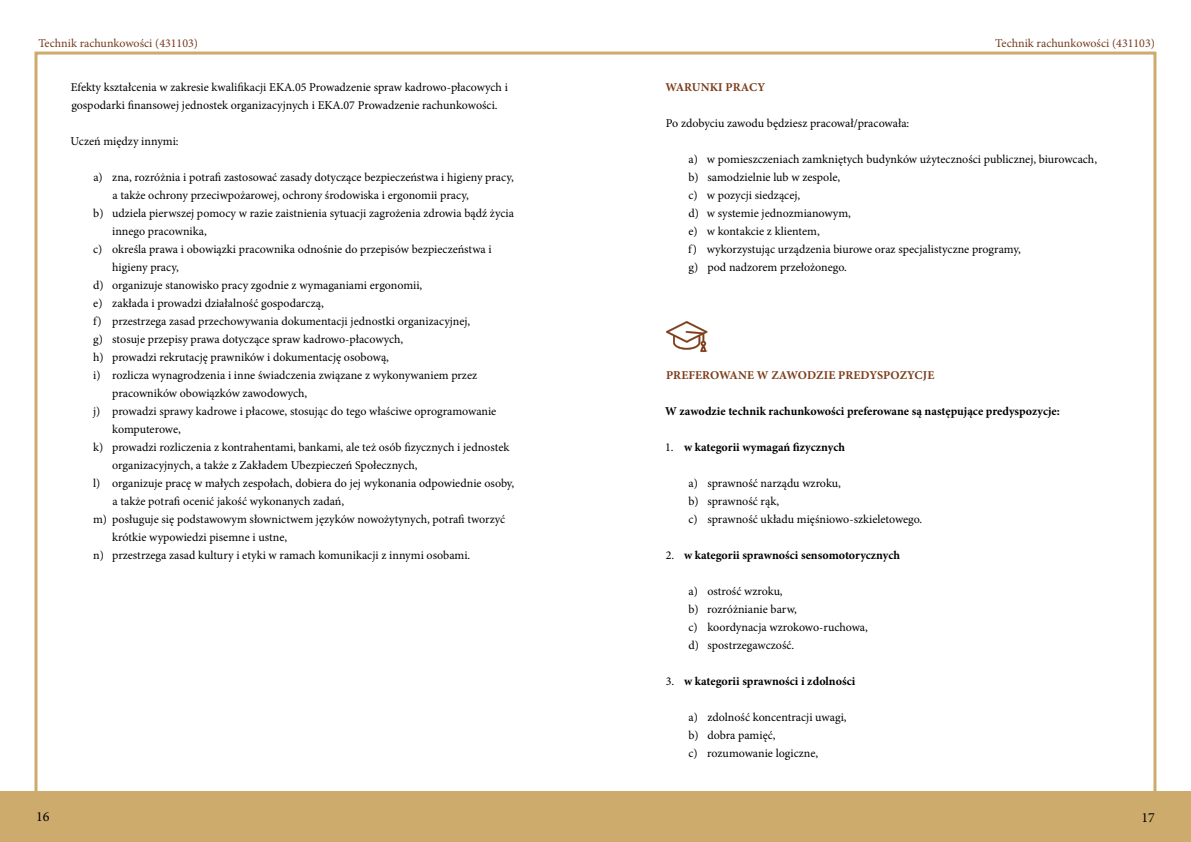
<style>
.page{position:relative;width:1191px;height:842px;background:#fff}
.page>*{position:absolute;margin:0;border:0;box-sizing:border-box;transform-origin:0 0}
.t1{font:14px "Minion Pro";color:#000}
.t2{font:12px/18px "Minion Pro";color:#000}
.t3{font:700 12px "Minion Pro";color:#000}
.t4{font:12px "Minion Pro";color:#743b1c}
.t5{font:700 12px "Minion Pro";letter-spacing:.01em;color:#7c3d1a}
.s1{font-weight:400}
</style>
<div class="page">
<div style="left:595px;top:791px;width:596px;height:51px;background:#cdab6c"></div>
<div style="left:0;top:791px;width:595px;height:51px;background:#cdab6c"></div>
<svg style="left:666px;top:321px;width:41px;height:31px"></svg>
<p class="t4" style="left:38px;top:35px;width:161px">Technik rachunkowości (431103)</p>
<p class="t4" style="left:995px;top:35px;width:161px">Technik rachunkowości (431103)</p>
<p class="t2" style="left:71px;top:78px;width:439px">Efekty kształcenia w zakresie kwalifikacji EKA.05 Prowadzenie spraw kadrowo-płacowych i gospodarki finansowej jednostek organizacyjnych i EKA.07 Prowadzenie rachunkowości.</p>
<p class="t2" style="left:71px;top:132px;width:110px">Uczeń między innymi:</p>
<p class="t2" style="left:93px;top:168px;width:422px">a) zna, rozróżnia i potrafi zastosować zasady dotyczące bezpieczeństwa i higieny pracy,</p>
<p class="t2" style="left:112px;top:186px;width:358px">a także ochrony przeciwpożarowej, ochrony środowiska i ergonomii pracy,</p>
<p class="t2" style="left:93px;top:204px;width:422px">b) udziela pierwszej pomocy w razie zaistnienia sytuacji zagrożenia zdrowia bądź życia</p>
<p class="t2" style="left:112px;top:222px;width:96px">innego pracownika,</p>
<p class="t2" style="left:93px;top:240px;width:400px">c) określa prawa i obowiązki pracownika odnośnie do przepisów bezpieczeństwa i</p>
<p class="t2" style="left:112px;top:258px;width:68px">higieny pracy,</p>
<p class="t2" style="left:93px;top:276px;width:330px">d) organizuje stanowisko pracy zgodnie z wymaganiami ergonomii,</p>
<p class="t2" style="left:93px;top:294px;width:232px">e) zakłada i prowadzi działalność gospodarczą,</p>
<p class="t2" style="left:93px;top:312px;width:379px">f) przestrzega zasad przechowywania dokumentacji jednostki organizacyjnej,</p>
<p class="t2" style="left:93px;top:330px;width:311px">g) stosuje przepisy prawa dotyczące spraw kadrowo-płacowych,</p>
<p class="t2" style="left:93px;top:348px;width:297px">h) prowadzi rekrutację prawników i dokumentację osobową,</p>
<p class="t2" style="left:93px;top:366px;width:385px">i) rozlicza wynagrodzenia i inne świadczenia związane z wykonywaniem przez</p>
<p class="t2" style="left:112px;top:384px;width:197px">pracowników obowiązków zawodowych,</p>
<p class="t2" style="left:93px;top:402px;width:405px">j) prowadzi sprawy kadrowe i płacowe, stosując do tego właściwe oprogramowanie</p>
<p class="t2" style="left:112px;top:420px;width:70px">komputerowe,</p>
<p class="t2" style="left:93px;top:438px;width:417px">k) prowadzi rozliczenia z kontrahentami, bankami, ale też osób fizycznych i jednostek</p>
<p class="t2" style="left:112px;top:456px;width:307px">organizacyjnych, a także z Zakładem Ubezpieczeń Społecznych,</p>
<p class="t2" style="left:93px;top:474px;width:422px">l) organizuje pracę w małych zespołach, dobiera do jej wykonania odpowiednie osoby,</p>
<p class="t2" style="left:112px;top:492px;width:233px">a także potrafi ocenić jakość wykonanych zadań,</p>
<p class="t2" style="left:93px;top:510px;width:413px">m) posługuje się podstawowym słownictwem języków nowożytynych, potrafi tworzyć</p>
<p class="t2" style="left:112px;top:528px;width:176px">krótkie wypowiedzi pisemne i ustne,</p>
<p class="t2" style="left:93px;top:546px;width:379px">n) przestrzega zasad kultury i etyki w ramach komunikacji z innymi osobami.</p>
<p class="t5" style="left:665px;top:79px;width:101px">WARUNKI PRACY</p>
<p class="t2" style="left:666px;top:114px;width:245px">Po zdobyciu zawodu będziesz pracował/pracowała:</p>
<p class="t2" style="left:688px;top:150px;width:410px">a) w pomieszczeniach zamkniętych budynków użyteczności publicznej, biurowcach, b) samodzielnie lub w zespole,<br>c) w pozycji siedzącej,<br>d) w systemie jednozmianowym,<br>e) w kontakcie z klientem,<br>f) wykorzystując urządzenia biurowe oraz specjalistyczne programy,<br>g) pod nadzorem przełożonego.</p>
<p class="t5" style="left:666px;top:367px;width:270px">PREFEROWANE W ZAWODZIE PREDYSPOZYCJE</p>
<p class="t3" style="left:665px;top:403px;width:396px">W zawodzie technik rachunkowości preferowane są następujące predyspozycje:</p>
<p class="t3" style="left:665px;top:439px;width:181px"><span class="s1">1.</span> w kategorii wymagań fizycznych</p>
<p class="t2" style="left:688px;top:474px;width:235px">a) sprawność narządu wzroku,<br>b) sprawność rąk,<br>c) sprawność układu mięśniowo-szkieletowego.</p>
<p class="t3" style="left:666px;top:547px;width:236px"><span class="s1">2.</span> w kategorii sprawności sensomotorycznych</p>
<p class="t2" style="left:688px;top:582px;width:181px">a) ostrość wzroku,<br>b) rozróżnianie barw,<br>c) koordynacja wzrokowo-ruchowa, d) spostrzegawczość.</p>
<p class="t3" style="left:665px;top:673px;width:191px"><span class="s1">3.</span> w kategorii sprawności i zdolności</p>
<p class="t2" style="left:688px;top:708px;width:160px">a) zdolność koncentracji uwagi, b) dobra pamięć,<br>c) rozumowanie logiczne,</p>
<p class="t1" style="left:36px;top:807px;width:15px">16</p>
<p class="t1" style="left:1141px;top:808px;width:15px">17</p>
</div>
